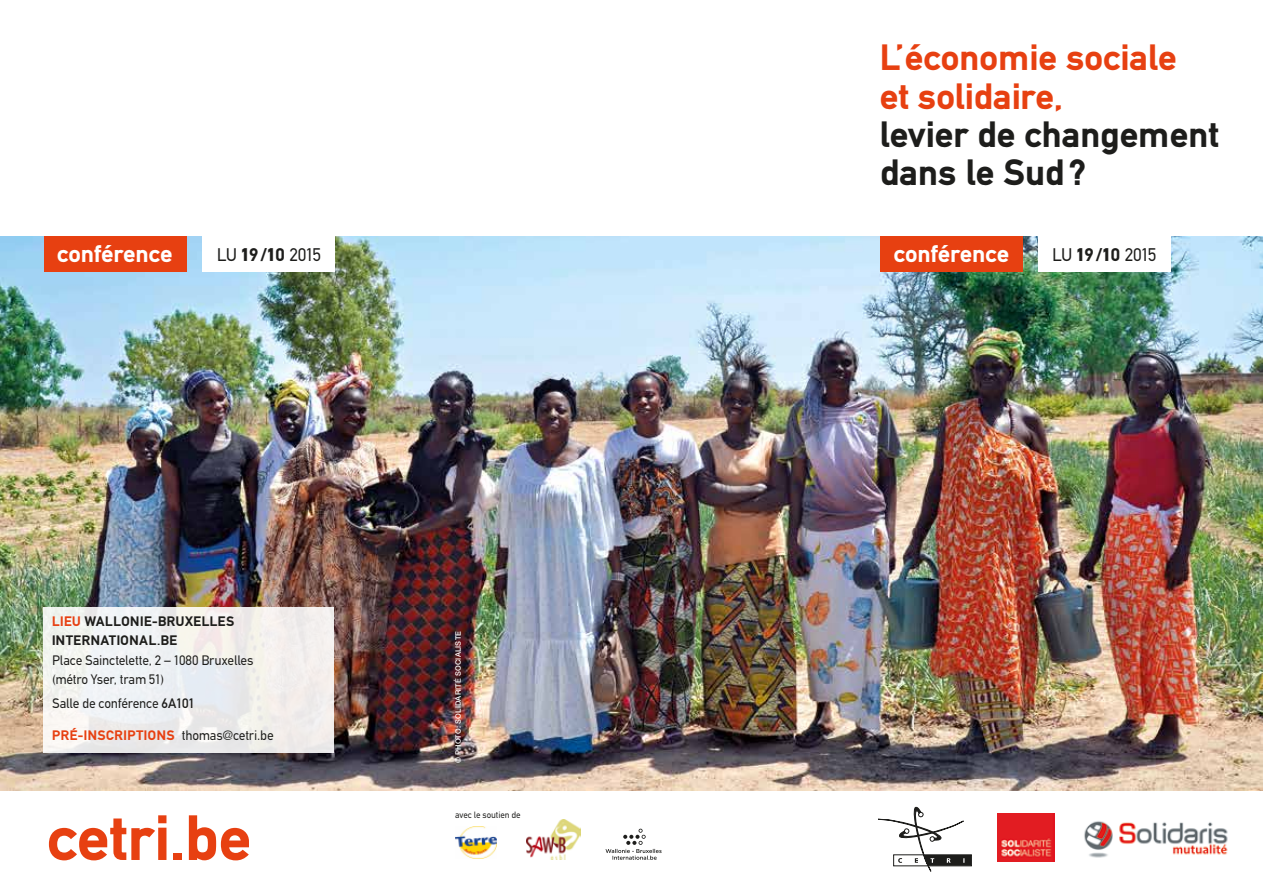
<style>
.page{position:relative;width:1263px;height:893px;background:#fff}
.page>*{position:absolute;margin:0;border:0;box-sizing:border-box;transform-origin:0 0}
.t1{font:800 62.7px "WAC Mittleschrift";color:#e74011}
.t2{font:800 35.85px/38.2px "WAC Mittleschrift";letter-spacing:-.005em;color:#e74011}
.t3{font:800 35.85px/38.2px "WAC Mittleschrift";letter-spacing:-.005em;color:#1d1d1b}
.t4{font:800 23.7px "WAC Mittleschrift";letter-spacing:-.005em;color:#fff}
.t5{font:300 18px "WAC Mittleschrift";letter-spacing:-.015em;color:#1d1d1b}
.t6{font:300 13.5px/19.5px "WAC Mittleschrift";letter-spacing:.005em;color:#1d1d1b}
.t7{font:800 13.5px/19.5px "WAC Mittleschrift";letter-spacing:.015em;color:#1d1d1b}
.t8{font:800 13.5px "WAC Mittleschrift";letter-spacing:.02em;color:#e74011}
.t9{font:300 9px "WAC Mittleschrift";letter-spacing:.02em;color:#1d1d1b}
.t10{font:500 7.5px "Helvetica Neue";letter-spacing:.02em;color:#fff}
.s1{font-weight:800}
.s2{color:#e74011}
.s3{font-weight:500}
.s4{font-weight:300;color:#1d1d1b}
</style>
<div class="page">
<img style="left:0;top:236px;width:1263px;height:555px">
<div style="left:880px;top:236px;width:143px;height:35px;background:#e74011"></div>
<div style="left:44px;top:236px;width:142px;height:35px;background:#e74011"></div>
<div style="left:1038px;top:236px;width:132px;height:35px;background:#fff"></div>
<div style="left:203px;top:236px;width:132px;height:35px;background:#fff"></div>
<div style="left:44px;top:608px;width:290px;height:145px;background:#f0f0ee"></div>
<img style="left:998px;top:814px;width:56px;height:48px">
<img style="left:1084px;top:821px;width:144px;height:37px">
<svg style="left:878px;top:807px;width:93px;height:65px"></svg>
<svg style="left:606px;top:829px;width:55px;height:31px"></svg>
<img style="left:455px;top:827px;width:41px;height:32px">
<img style="left:526px;top:819px;width:55px;height:41px">
<h2 class="t2" style="left:880px;top:38px;width:299px">L’économie sociale et solidaire,</h2>
<h2 class="t3" style="left:880px;top:115px;width:340px">levier de changement dans le Sud?</h2>
<h3 class="t4" style="left:57px;top:240px;width:117px">conférence</h3>
<h3 class="t5" style="left:217px;top:245px;width:106px">LU <span class="s1">19/10</span> 2015</h3>
<h3 class="t4" style="left:894px;top:240px;width:117px">conférence</h3>
<h3 class="t5" style="left:1052px;top:245px;width:106px">LU <span class="s1">19/10</span> 2015</h3>
<p class="t7" style="left:52px;top:611px;width:184px"><span class="s2">LIEU</span> WALLONIE-BRUXELLES<br>INTERNATIONAL.BE</p>
<p class="t6" style="left:52px;top:650px;width:203px">Place Sainctelette, 2 – 1080 Bruxelles (métro Yser, tram 51)</p>
<p class="t6" style="left:52px;top:693px;width:145px">Salle de conférence <span class="s3">6A101</span></p>
<p class="t8" style="left:52px;top:728px;width:223px">PRÉ-INSCRIPTIONS <span class="s4">thomas@cetri.be</span></p>
<h1 class="t1" style="left:48px;top:801px;width:206px">cetri.be</h1>
<p class="t10" style="left:454px;top:763px;width:133px;rotate:-90deg">© PHOTO: SOLIDARITÉ SOCIALISTE</p>
<p class="t9" style="left:455px;top:810px;width:67px">avec le soutien de</p>
</div>
